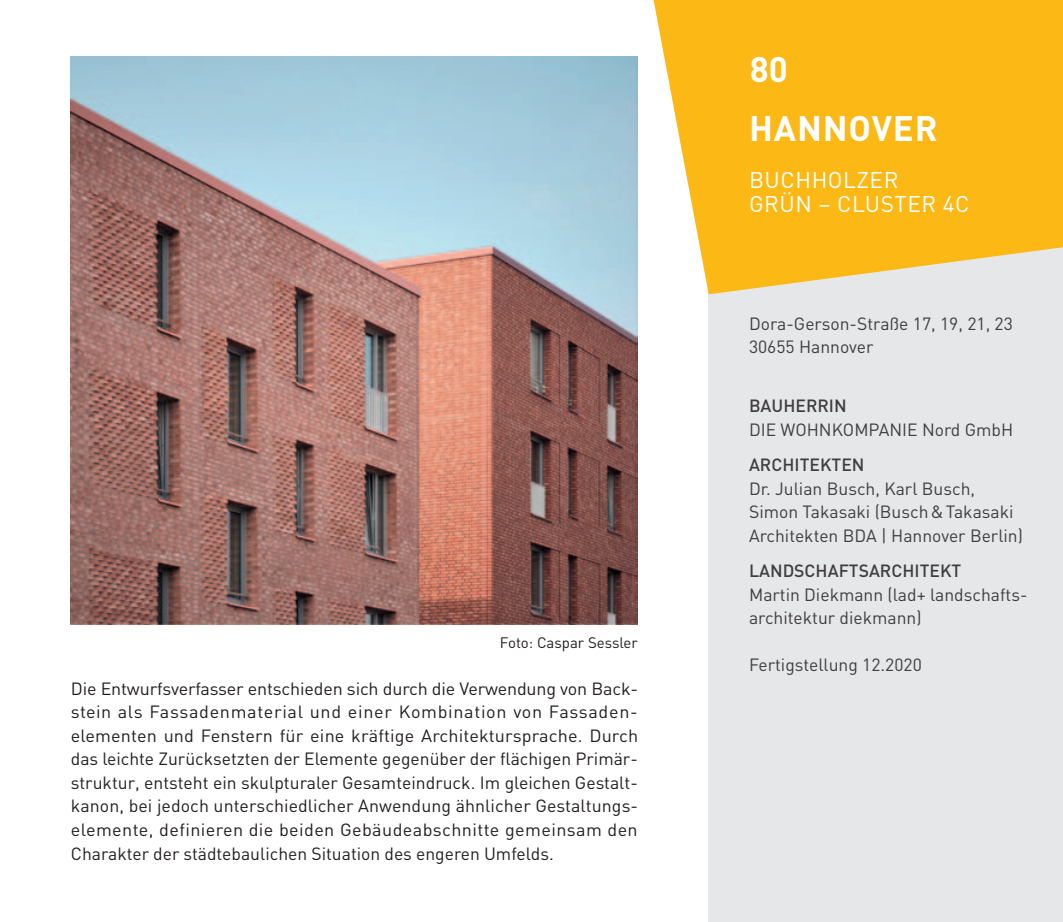
<style>
.page{position:relative;width:1063px;height:922px;background:#fff}
.page>*{position:absolute;margin:0;border:0;box-sizing:border-box;transform-origin:0 0}
.t1{font:700 35px "DIN";letter-spacing:.025em;color:#fff}
.t2{font:22.5px/23.5px "DIN";letter-spacing:.025em;color:#fff}
.t3{font:17.5px/23.5px "DIN";color:#231f20}
.t4{font:17.5px/23.5px "DIN";color:#3e3e3f}
.t5{font:500 17.5px "DIN";color:#3e3e3f}
.t6{font:15px "DIN";color:#231f20}
</style>
<div class="page">
<div style="left:709px;top:234px;width:354px;height:687px;background:#e6e7e9"></div>
<svg style="left:654px;top:0;width:409px;height:294px;background:#fabf32"></svg>
<img style="left:71px;top:57px;width:567px;height:567px">
<p class="t6" style="left:500px;top:632px;width:139px">Foto: Caspar Sessler</p>
<p class="t3" style="left:71px;top:676px;width:569px">Die Entwurfsverfasser entschieden sich durch die Verwendung von Back&shy;stein als Fassadenmaterial und einer Kombination von Fassaden&shy;elementen und Fenstern für eine kräftige Architektursprache. Durch das leichte Zurücksetzten der Elemente gegenüber der flächigen Primär&shy;struktur, entsteht ein skulpturaler Gesamteindruck. Im gleichen Gestalt&shy;kanon, bei jedoch unterschiedlicher Anwendung ähnlicher Gestaltungs&shy;elemente, definieren die beiden Gebäudeabschnitte gemeinsam den Charakter der städtebaulichen Situation des engeren Umfelds.</p>
<h1 class="t1" style="left:750px;top:47px;width:40px">80</h1>
<h1 class="t1" style="left:749px;top:106px;width:190px">HANNOVER</h1>
<p class="t2" style="left:749px;top:168px;width:103px">Buchholzer<br>Grün – Cluster</p>
<p class="t2" style="left:943px;top:191px;width:25px">4C</p>
<p class="t4" style="left:749px;top:311px;width:265px">Dora-Gerson-Straße 17, 19, 21, 23<br>30655 Hannover</p>
<p class="t5" style="left:749px;top:394px;width:99px">BAUHERRIN</p>
<p class="t4" style="left:749px;top:417px;width:82px">Die Wohnkompanie</p>
<p class="t4" style="left:922px;top:417px;width:89px">Nord GmbH</p>
<p class="t5" style="left:749px;top:453px;width:117px">ARCHITEKTEN</p>
<p class="t4" style="left:749px;top:476px;width:275px">Dr. Julian Busch, Karl Busch,<br>Simon Takasaki (Busch&amp;Takasaki<br>Architekten BDA | Hannover Berlin)</p>
<p class="t5" style="left:749px;top:559px;width:214px">LANDSCHAFTSARCHITEKT</p>
<p class="t4" style="left:749px;top:582px;width:280px">Martin Diekmann (lad+ landschafts&shy;architektur diekmann)</p>
<p class="t4" style="left:749px;top:652px;width:174px">Fertigstellung 12.2020</p>
</div>
